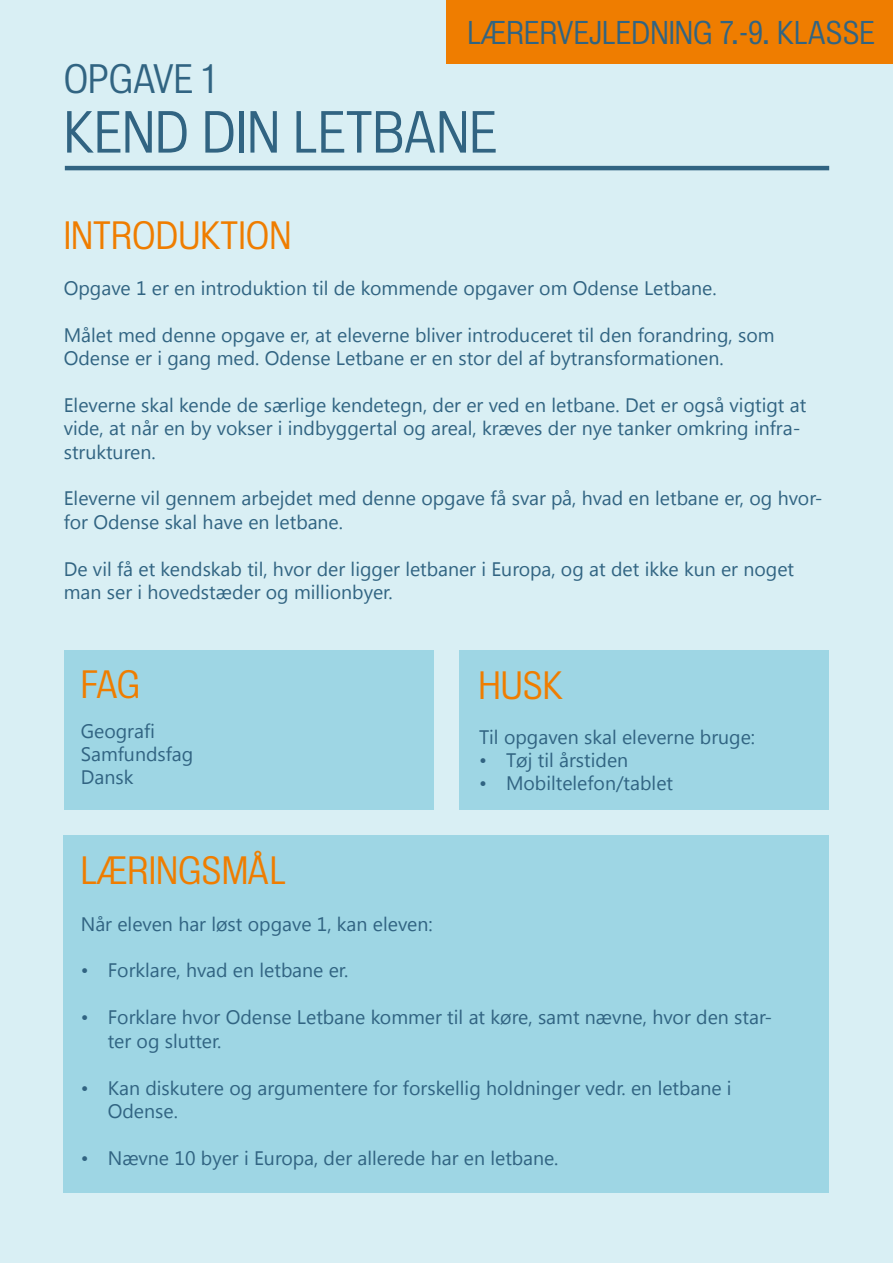
<style>
.page{position:relative;width:893px;height:1263px;background:#d9eff4}
.page>*{position:absolute;margin:0;border:0;box-sizing:border-box;transform-origin:0 0}
.t1{font:54px "Bureau Grotesque Five One";color:#316482}
.t2{font:37.5px "Bureau Grotesque Five One";color:#316482}
.t3{font:36px "Bureau Grotesque Five One";color:#ef7d00}
.t4{font:30px "Bureau Grotesque Five One";color:#316482}
.t5{font:19.5px/23.4px "Segoe UI";color:#316482}
</style>
<div class="page">
<div style="left:446px;top:0;width:447px;height:64px;background:#ef7d00"></div>
<hr style="left:65px;top:166px;width:764px;height:4px;background:#316482">
<div style="left:459px;top:650px;width:370px;height:160px;background:#9ed6e4"></div>
<div style="left:64px;top:650px;width:370px;height:160px;background:#9ed6e4"></div>
<div style="left:64px;top:835px;width:765px;height:358px;background:#9ed6e4"></div>
<h3 class="t4" style="left:468px;top:16px;width:409px">LÆRERVEJLEDNING 7.-9. KLASSE</h3>
<h2 class="t2" style="left:64px;top:58px;width:152px">OPGAVE 1</h2>
<h1 class="t1" style="left:64px;top:102px;width:435px">KEND DIN LETBANE</h1>
<h3 class="t3" style="left:64px;top:215px;width:229px">INTRODUKTION</h3>
<p class="t5" style="left:64px;top:275px;width:654px">Opgave 1 er en introduktion til de kommende opgaver om Odense Letbane.</p>
<p class="t5" style="left:64px;top:322px;width:712px">Målet med denne opgave er, at eleverne bliver introduceret til den forandring, som<br>Odense er i gang med. Odense Letbane er en stor del af bytransformationen.</p>
<p class="t5" style="left:64px;top:392px;width:744px">Eleverne skal kende de særlige kendetegn, der er ved en letbane. Det er også vigtigt at vide, at når en by vokser i indbyggertal og areal, kræves der nye tanker omkring infra&shy;strukturen.</p>
<p class="t5" style="left:64px;top:486px;width:760px">Eleverne vil gennem arbejdet med denne opgave få svar på, hvad en letbane er, og hvor&shy;for Odense skal have en letbane.</p>
<p class="t5" style="left:64px;top:556px;width:732px">De vil få et kendskab til, hvor der ligger letbaner i Europa, og at det ikke kun er noget man ser i hovedstæder og millionbyer.</p>
<h3 class="t3" style="left:81px;top:665px;width:61px">FAG</h3>
<p class="t5" style="left:81px;top:718px;width:114px">Geografi<br>Samfundsfag<br>Dansk</p>
<h3 class="t3" style="left:81px;top:850px;width:207px">LÆRINGSMÅL</h3>
<h3 class="t3" style="left:478px;top:666px;width:86px">HUSK</h3>
<p class="t5" style="left:479px;top:724px;width:278px">Til opgaven skal eleverne bruge:</p>
<p class="t5" style="left:479px;top:747px;width:151px">• Tøj til årstiden</p>
<p class="t5" style="left:479px;top:771px;width:196px">• Mobiltelefon/tablet</p>
<p class="t5" style="left:81px;top:911px;width:353px">Når eleven har løst opgave 1, kan eleven:</p>
<p class="t5" style="left:81px;top:958px;width:269px">• Forklare, hvad en letbane er.</p>
<p class="t5" style="left:108px;top:1005px;width:666px;text-indent:-27px">• Forklare hvor Odense Letbane kommer til at køre, samt nævne, hvor den star&shy;ter og slutter.</p>
<p class="t5" style="left:108px;top:1075px;width:625px;text-indent:-27px">• Kan diskutere og argumentere for forskellig holdninger vedr. en letbane i<br>Odense.</p>
<p class="t5" style="left:81px;top:1145px;width:479px">• Nævne 10 byer i Europa, der allerede har en letbane.</p>
</div>
